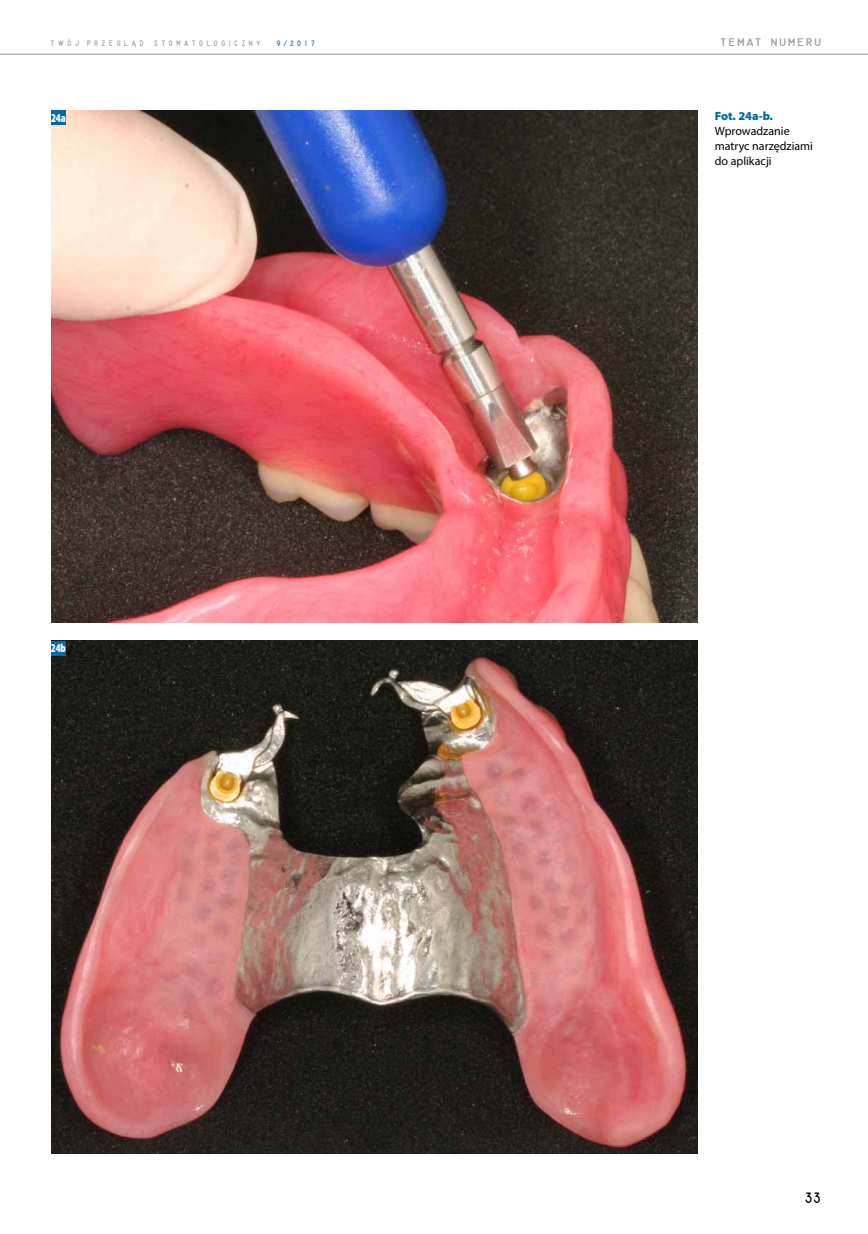
<style>
.page{position:relative;width:868px;height:1234px;background:#fff}
.page>*{position:absolute;margin:0;border:0;box-sizing:border-box;transform-origin:0 0}
.t1{font:15.75px "Gordon URWTCE Con";color:#000}
.t2{font:12px/15px "Myriad Pro";color:#000}
.t3{font:900 12px "Myriad Pro";color:#006aab}
.t4{font:900 condensed 12px "Myriad Pro";letter-spacing:-.025em;color:#fff;scale:.95 1}
.t5{font:11.55px "Gordon URWTCE Con";letter-spacing:.145em;color:#98989c;scale:1.25 1}
.t6{font:8.4px "Gordon URWTCE Con";letter-spacing:.445em;color:#98989c}
.t7{font:8.25px "Gordon URWTCE Con";color:#006aab}
</style>
<div class="page">
<img style="left:51px;top:640px;width:646px;height:512px">
<img style="left:51px;top:111px;width:646px;height:511px">
<div style="left:51px;top:111px;width:14px;height:14px;background:#006aab"></div>
<div style="left:51px;top:640px;width:14px;height:15px;background:#006aab"></div>
<hr style="left:0;top:54px;width:867px;height:1px;background:#98989c">
<p class="t6" style="left:51px;top:38px;width:211px">TWÓJ PRZEGLĄD STOMATOLOGICZNY</p>
<p class="t7" style="left:276px;top:38px;width:40px">9/2017</p>
<p class="t4" style="left:51px;top:111px;width:17px">24a</p>
<p class="t4" style="left:51px;top:641px;width:17px">24b</p>
<p class="t5" style="left:720px;top:36px;width:82px">TEMAT NUMERU</p>
<p class="t3" style="left:714px;top:109px;width:60px">Fot. 24a-b.</p>
<p class="t2" style="left:714px;top:123px;width:100px">Wprowadzanie matryc narzędziami do aplikacji</p>
<h1 class="t1" style="left:804px;top:1187px;width:18px">33</h1>
</div>
